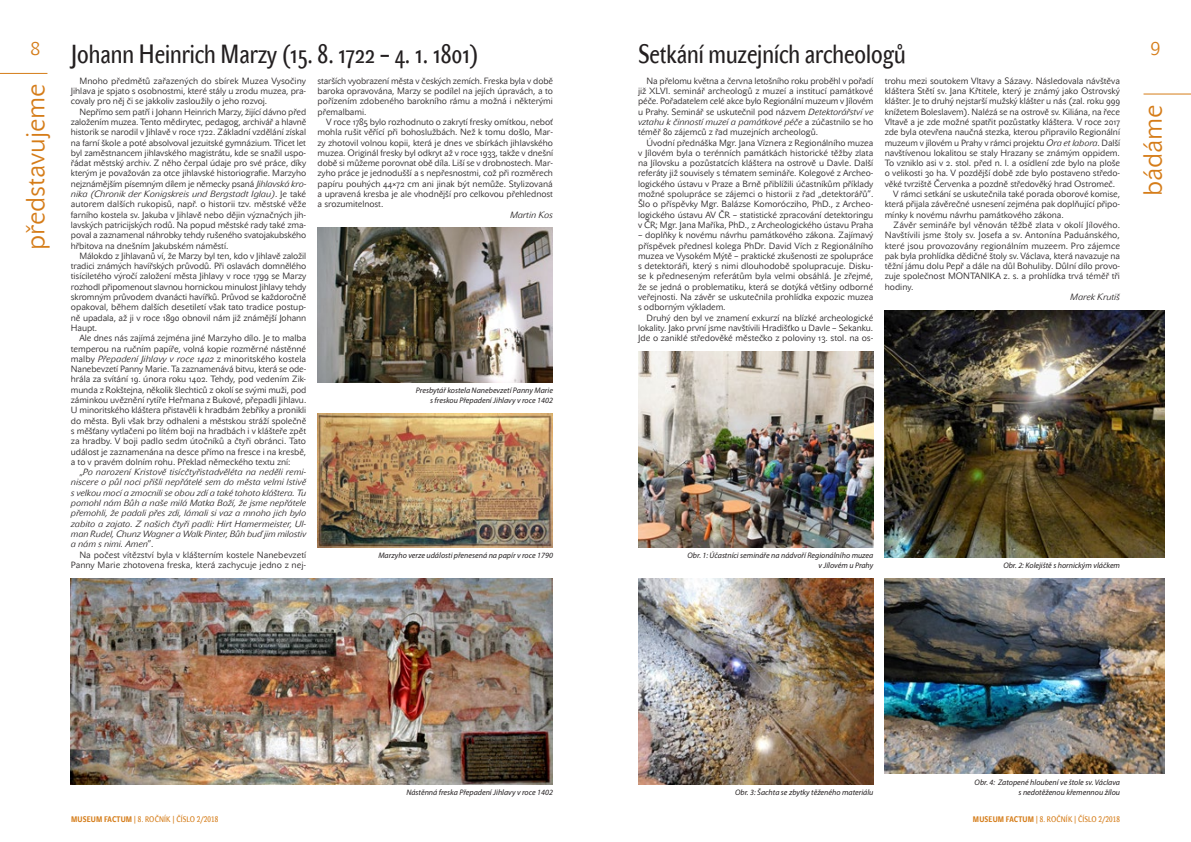
<style>
.page{position:relative;width:1191px;height:842px;background:#fff}
.page>*{position:absolute;margin:0;border:0;box-sizing:border-box;transform-origin:0 0}
.t1{font:26px "John Sans Cond Text CE";color:#231f20}
.t2{font:26px "John Sans Lite CE";color:#d57c18}
.t3{font:18px "John Sans Lite SCCE";color:#d57c18}
.t4{font:9px/10.3px "John Sans Lite CE";letter-spacing:-.005em;color:#231f20;text-align:justify}
.t5{font:italic 9px/10.3px "John Sans Lite CE";letter-spacing:-.01em;color:#231f20;text-align:justify}
.t6{font:italic 8px/9.6px "Myriad Pro";color:#231f20;text-align:right}
.t7{font:8px "John Sans Cond Text SCCE";letter-spacing:.02em;color:#d57c18}
.s1{font-style:italic}
.s2{font-style:normal}
.s3{font-weight:700}
</style>
<div class="page">
<img style="left:317px;top:228px;width:236px;height:154px">
<hr style="left:1143px;top:94px;width:48px;height:1px;background:#d57c18">
<hr style="left:0;top:73px;width:47px;height:1px;background:#d57c18">
<img style="left:638px;top:352px;width:235px;height:195px">
<img style="left:884px;top:310px;width:280px;height:248px">
<img style="left:638px;top:578px;width:235px;height:206px">
<img style="left:884px;top:578px;width:280px;height:196px">
<img style="left:71px;top:578px;width:482px;height:206px">
<img style="left:317px;top:413px;width:236px;height:134px">
<h2 class="t3" style="left:31px;top:38px;width:11px">8</h2>
<h2 class="t3" style="left:1150px;top:38px;width:11px">9</h2>
<p class="t4" style="left:71px;top:75px;width:237px;text-indent:9px">Mnoho předmětů zařazených do sbírek Muzea Vysočiny Jihlava je spjato s osobnostmi, které stály u zrodu muzea, pra&shy;covaly pro něj či se jakkoliv zasloužily o jeho rozvoj.</p>
<p class="t4" style="left:71px;top:106px;width:237px;text-indent:9px">Nepřímo sem patří i Johann Heinrich Marzy, žijící dávno před založením muzea. Tento mědirytec, pedagog, archivář a hlavně historik se narodil v Jihlavě v roce 1722. Základní vzdělání získal na farní škole a poté absolvoval jezuitské gymnázium. Třicet let byl zaměstnancem jihlavského magistrátu, kde se snažil uspo&shy;řádat městský archiv. Z něho čerpal údaje pro své práce, díky kterým je považován za otce jihlavské historiografie. Marzyho nejznámějším písemným dílem je německy psaná <span class="s1">Jihlavská kro&shy;nika (Chronik der Konigskreis und Bergstadt Iglau)</span>. Je také autorem dalších rukopisů, např. o historii tzv. městské věže farního kostela sv. Jakuba v Jihlavě nebo dějin význačných jih&shy;lavských patricijských rodů. Na popud městské rady také zma&shy;poval a zaznamenal náhrobky tehdy rušeného svatojakubského hřbitova na dnešním Jakubském náměstí.</p>
<p class="t4" style="left:71px;top:251px;width:237px;text-indent:9px">Málokdo z Jihlavanů ví, že Marzy byl ten, kdo v Jihlavě založil tradici známých havířských průvodů. Při oslavách domnělého tisíciletého výročí založení města Jihlavy v roce 1799 se Marzy rozhodl připomenout slavnou hornickou minulost Jihlavy tehdy skromným průvodem dvanácti havířků. Průvod se každoročně opakoval, během dalších desetiletí však tato tradice postup&shy;ně upadala, až ji v roce 1890 obnovil nám již známější Johann Haupt.</p>
<p class="t4" style="left:71px;top:333px;width:237px;text-indent:9px">Ale dnes nás zajímá zejména jiné Marzyho dílo. Je to malba temperou na ručním papíře, volná kopie rozměrné nástěnné malby <span class="s1">Přepadení Jihlavy v roce 1402</span> z minoritského kostela Nanebevzetí Panny Marie. Ta zaznamenává bitvu, která se ode&shy;hrála za svítání 19. února roku 1402. Tehdy, pod vedením Zik&shy;munda z Rokštejna, několik šlechticů z okolí se svými muži, pod záminkou uvěznění rytíře Heřmana z Bukové, přepadli Jihlavu.<br>U minoritského kláštera přistavěli k hradbám žebříky a pronikli do města. Byli však brzy odhaleni a městskou stráží společně s měšťany vytlačeni po lítém boji na hradbách i v klášteře zpět za hradby. V boji padlo sedm útočníků a čtyři obránci. Tato událost je zaznamenána na desce přímo na fresce i na kresbě, a to v pravém dolním rohu. Překlad německého textu zní:</p>
<p class="t5" style="left:71px;top:467px;width:237px;text-indent:9px"><span class="s2">„</span>Po narození Kristově tisícčtyřistadvěléta na neděli remi&shy;niscere o půl noci přišli nepřátelé sem do města velmi lstivě s velkou mocí a zmocnili se obou zdí a také tohoto kláštera. Tu pomohl nám Bůh a naše milá Matka Boží, že jsme nepřátele přemohli, že padali přes zdi, lámali si vaz a mnoho jich bylo zabito a zajato. Z našich čtyři padli: Hirt Hamermeister, Ul&shy;man Rudel, Chunz Wagner a Walk Pinter, Bůh buď jim milostiv a nám s nimi. Amen<span class="s2">”.</span></p>
<p class="t4" style="left:71px;top:549px;width:237px;text-align:right">Na počest vítězství byla v klášterním kostele Nanebevzetí<br>Panny Marie zhotovena freska, která zachycuje jedno z nej-</p>
<h1 class="t1" style="left:71px;top:39px;width:409px">Johann Heinrich Marzy (15. 8. 1722 – 4. 1. 1801)</h1>
<h1 class="t1" style="left:638px;top:39px;width:269px">Setkání muzejních archeologů</h1>
<p class="t4" style="left:638px;top:75px;width:237px;text-indent:9px">Na přelomu května a června letošního roku proběhl v pořadí již XLVI. seminář archeologů z muzeí a institucí památkové péče. Pořadatelem celé akce bylo Regionální muzeum v Jílovém u Prahy. Seminář se uskutečnil pod názvem <span class="s1">Detektorářství ve vztahu k činností muzeí a památkové péče</span> a zúčastnilo se ho téměř 80 zájemců z řad muzejních archeologů.</p>
<p class="t4" style="left:638px;top:137px;width:237px;text-indent:9px">Úvodní přednáška Mgr. Jana Víznera z Regionálního muzea v Jílovém byla o terénních památkách historické těžby zlata na Jílovsku a pozůstatcích kláštera na ostrově u Davle. Další referáty již souvisely s tématem semináře. Kolegové z Archeo&shy;logického ústavu v Praze a Brně přiblížili účastníkům příklady možné spolupráce se zájemci o historii z řad „detektorářů“.<br>Šlo o příspěvky Mgr. Balázse Komorócziho, PhD., z Archeo&shy;logického ústavu AV ČR – statistické zpracování detektoringu v ČR; Mgr. Jana Maříka, PhD., z Archeologického ústavu Praha</p>
<p class="t4" style="left:638px;top:230px;width:237px">– doplňky k novému návrhu památkového zákona. Zajímavý příspěvek přednesl kolega PhDr. David Vích z Regionálního muzea ve Vysokém Mýtě – praktické zkušenosti ze spolupráce s detektoráři, který s nimi dlouhodobě spolupracuje. Disku&shy;se k předneseným referátům byla velmi obsáhlá. Je zřejmé, že se jedná o problematiku, která se dotýká většiny odborné veřejnosti. Na závěr se uskutečnila prohlídka expozic muzea s odborným výkladem.</p>
<p class="t4" style="left:638px;top:312px;width:237px;text-indent:9px">Druhý den byl ve znamení exkurzí na blízké archeologické lokality. Jako první jsme navštívili Hradišťko u Davle – Sekanku.<br>Jde o zaniklé středověké městečko z poloviny 13. stol. na os-</p>
<p class="t4" style="left:884px;top:75px;width:237px">trohu mezi soutokem Vltavy a Sázavy. Následovala návštěva</p>
<p class="t4" style="left:884px;top:86px;width:237px">kláštera Stětí sv. Jana Křtitele, který je známý jako Ostrovský</p>
<p class="t4" style="left:884px;top:96px;width:237px">klášter. Je to druhý nejstarší mužský klášter u nás (zal. roku 999</p>
<p class="t4" style="left:884px;top:106px;width:237px">knížetem Boleslavem). Nalézá se na ostrově sv. Kiliána, na řece</p>
<p class="t4" style="left:884px;top:117px;width:237px">Vltavě a je zde možné spatřit pozůstatky kláštera. V roce 2017</p>
<p class="t4" style="left:884px;top:127px;width:237px">zde byla otevřena naučná stezka, kterou připravilo Regionální</p>
<p class="t4" style="left:884px;top:137px;width:237px">muzeum v jílovém u Prahy v rámci projektu <span class="s1">Ora et labora</span>. Další</p>
<p class="t4" style="left:884px;top:148px;width:237px">navštívenou lokalitou se staly Hrazany se známým oppidem.</p>
<p class="t4" style="left:884px;top:158px;width:237px">To vzniklo asi v 2. stol. před n. l. a osídlení zde bylo na ploše</p>
<p class="t4" style="left:884px;top:168px;width:237px">o velikosti 30 ha. V pozdější době zde bylo postaveno středo-</p>
<p class="t4" style="left:884px;top:178px;width:232px">věké tvrziště Červenka a pozdně středověký hrad Ostromeč.</p>
<p class="t4" style="left:893px;top:189px;width:228px">V rámci setkání se uskutečnila také porada oborové komise,</p>
<p class="t4" style="left:884px;top:199px;width:237px">která přijala závěrečné usnesení zejména pak doplňující připo-</p>
<p class="t4" style="left:884px;top:209px;width:180px">mínky k novému návrhu památkového zákona.</p>
<p class="t4" style="left:893px;top:220px;width:228px">Závěr semináře byl věnován těžbě zlata v okolí Jílového.</p>
<p class="t4" style="left:884px;top:230px;width:237px">Navštívili jsme štoly sv. Josefa a sv. Antonína Paduánského,</p>
<p class="t4" style="left:884px;top:240px;width:237px">které jsou provozovány regionálním muzeem. Pro zájemce</p>
<p class="t4" style="left:884px;top:251px;width:237px">pak byla prohlídka dědičné štoly sv. Václava, která navazuje na</p>
<p class="t4" style="left:884px;top:261px;width:237px">těžní jámu dolu Pepř a dále na důl Bohuliby. Důlní dílo provo-</p>
<p class="t4" style="left:884px;top:271px;width:237px">zuje společnost MONTANIKA z. s. a prohlídka trvá téměř tři</p>
<p class="t4" style="left:884px;top:281px;width:30px">hodiny.</p>
<p class="t5" style="left:1070px;top:292px;width:51px">Marek Krutiš</p>
<p class="t4" style="left:317px;top:75px;width:237px">starších vyobrazení města v českých zemích. Freska byla v době baroka opravována, Marzy se podílel na jejích úpravách, a to pořízením zdobeného barokního rámu a možná i některými přemalbami.</p>
<p class="t4" style="left:317px;top:117px;width:237px;text-indent:9px">V roce 1785 bylo rozhodnuto o zakrytí fresky omítkou, neboť mohla rušit věřící při bohoslužbách. Než k tomu došlo, Mar&shy;zy zhotovil volnou kopii, která je dnes ve sbírkách jihlavského muzea. Originál fresky byl odkryt až v roce 1933, takže v dnešní době si můžeme porovnat obě díla. Liší se v drobnostech. Mar&shy;zyho práce je jednodušší a s nepřesnostmi, což při rozměrech papíru pouhých 44×72 cm ani jinak být nemůže. Stylizovaná a upravená kresba je ale vhodnější pro celkovou přehlednost a srozumitelnost.</p>
<p class="t5" style="left:510px;top:209px;width:44px">Martin Kos</p>
<h1 class="t2" style="left:21px;top:250px;width:168px;rotate:-90deg">představujeme</h1>
<h1 class="t2" style="left:1137px;top:196px;width:93px;rotate:-90deg">bádáme</h1>
<p class="t6" style="left:416px;top:386px;width:138px">Presbytář kostela Nanebevzetí Panny Marie s freskou Přepadení Jihlavy v roce 1402</p>
<p class="t6" style="left:378px;top:550px;width:176px">Marzyho verze události přenesená na papír v roce 1790</p>
<p class="t6" style="left:687px;top:551px;width:187px">Obr. 1: Účastníci semináře na nádvoří Regionálního muzea v Jílovém u Prahy</p>
<p class="t6" style="left:1003px;top:560px;width:118px">Obr. 2: Kolejiště s hornickým vláčkem</p>
<p class="t6" style="left:406px;top:787px;width:148px">Nástěnná freska Přepadení Jihlavy v roce 1402</p>
<p class="t6" style="left:735px;top:787px;width:140px">Obr. 3: Šachta se zbytky těženého materiálu</p>
<p class="t6" style="left:974px;top:777px;width:147px">Obr. 4: Zatopené hloubení ve štole sv. Václava s nedotěženou křemennou žílou</p>
<p class="t7" style="left:71px;top:814px;width:149px"><span class="s3">MUSEUM FACTUM</span> | 8. ROČNÍK | ČÍSLO 2/2018</p>
<p class="t7" style="left:973px;top:814px;width:149px"><span class="s3">MUSEUM FACTUM</span> | 8. ROČNÍK | ČÍSLO 2/2018</p>
</div>
